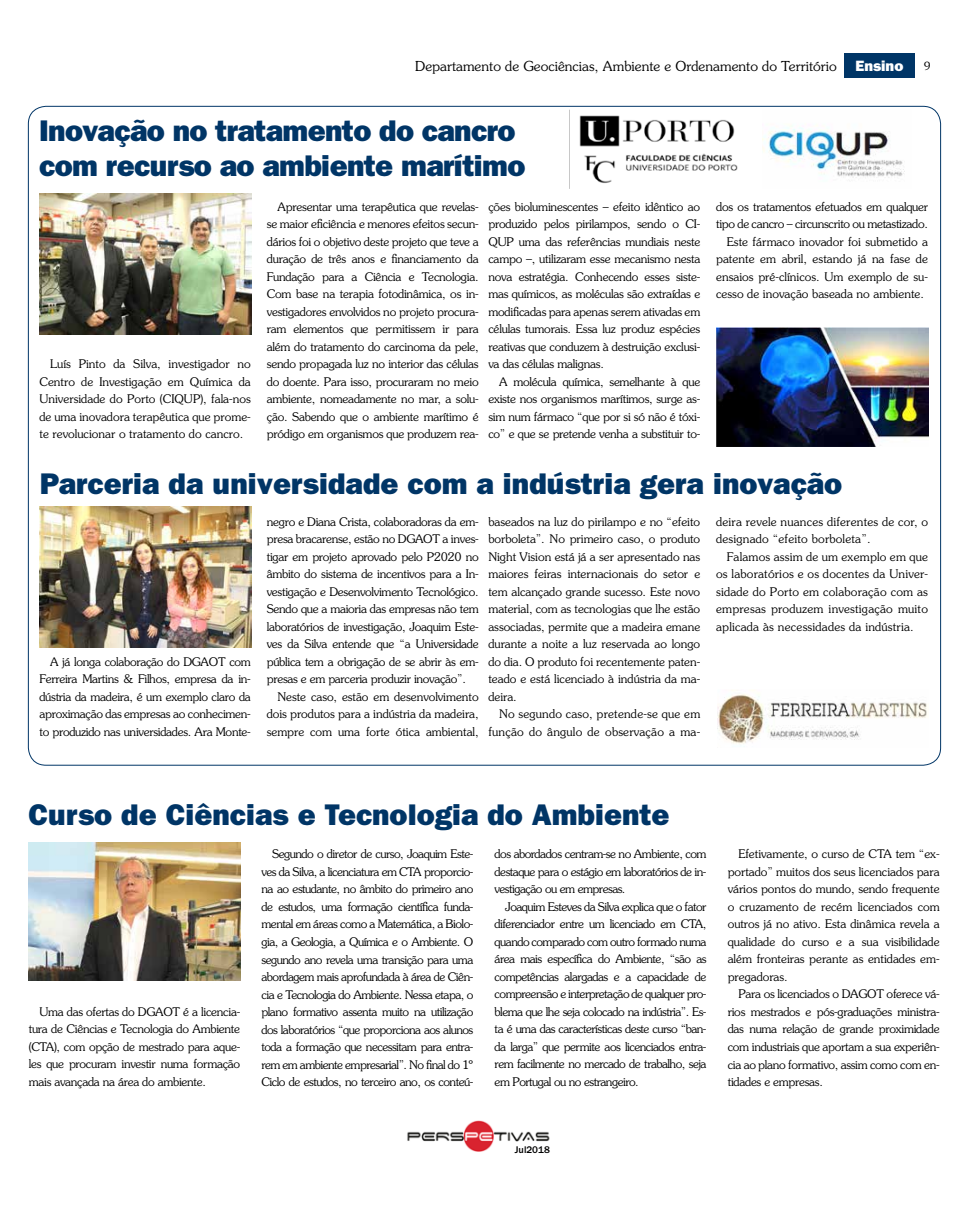
<style>
.page{position:relative;width:968px;height:1205px;background:#fff}
.page>*{position:absolute;margin:0;border:0;box-sizing:border-box;transform-origin:0 0}
.t1{font:30px "ITC Franklin Gothic Std Hvy";color:#003566}
.t2{font:30px/35px "ITC Franklin Gothic Std Hvy";letter-spacing:-.02em;color:#003566}
.t3{font:300 13.75px "Souvenir Std";color:#000}
.t4{font:300 11.88px/17.5px "Souvenir Std";letter-spacing:-.02em;color:#000;text-align:justify}
.t5{font:300 11.88px "Souvenir Std";color:#000}
.t6{font:300 11.88px/17.5px "Souvenir Std";letter-spacing:.015em;color:#000;text-align:right}
.t7{font:300 11.25px "Souvenir Std";color:#000}
.t8{font:500 10px "ITC Franklin Gothic Std";color:#000}
.s1{font-family:"ITC Franklin Gothic Std Hvy";font-weight:400;font-size:15px;color:#fff}
</style>
<div class="page">
<div style="left:843px;top:53px;width:71px;height:25px;background:#003566"></div>
<img style="left:407px;top:1121px;width:143px;height:31px">
<img style="left:40px;top:193px;width:211px;height:141px">
<img style="left:28px;top:843px;width:212px;height:138px">
<img style="left:39px;top:507px;width:212px;height:141px">
<img style="left:716px;top:327px;width:211px;height:119px">
<img style="left:762px;top:125px;width:143px;height:53px">
<img style="left:569px;top:110px;width:169px;height:78px">
<img style="left:717px;top:690px;width:210px;height:54px">
<p class="t3" style="left:415px;top:58px;width:489px">Departamento de Geociências, Ambiente e Ordenamento do Território <span class="s1">Ensino</span></p>
<p class="t7" style="left:923px;top:59px;width:8px">9</p>
<h1 class="t2" style="left:39px;top:113px;width:487px">Inovação no tratamento do cancro com recurso ao ambiente marítimo</h1>
<p class="t4" style="left:39px;top:355px;width:213px;text-indent:11px">Luís Pinto da Silva, investigador no Centro de Investigação em Química da Universidade do Porto (CIQUP), fala-nos de uma inovadora terapêutica que prome&shy;te revolucionar o tratamento do cancro.</p>
<p class="t4" style="left:267px;top:198px;width:213px;text-indent:11px">Apresentar uma terapêutica que revelas&shy;se maior eficiência e menores efeitos secun&shy;dários foi o objetivo deste projeto que teve a duração de três anos e financiamento da Fundação para a Ciência e Tecnologia.<br>Com base na terapia fotodinâmica, os in&shy;vestigadores envolvidos no projeto procura&shy;ram elementos que permitissem ir para além do tratamento do carcinoma da pele, sendo propagada luz no interior das células do doente. Para isso, procuraram no meio ambiente, nomeadamente no mar, a solu&shy;ção. Sabendo que o ambiente marítimo é pródigo em organismos que produzem rea-</p>
<p class="t4" style="left:488px;top:198px;width:213px">ções bioluminescentes – efeito idêntico ao produzido pelos pirilampos, sendo o CI-QUP uma das referências mundiais neste campo –, utilizaram esse mecanismo nesta nova estratégia. Conhecendo esses siste&shy;mas químicos, as moléculas são extraídas e modificadas para apenas serem ativadas em células tumorais. Essa luz produz espécies reativas que conduzem à destruição exclusi&shy;va das células malignas.</p>
<p class="t4" style="left:488px;top:373px;width:213px;text-indent:11px">A molécula química, semelhante à que existe nos organismos marítimos, surge as&shy;sim num fármaco “que por si só não é tóxi&shy;co” e que se pretende venha a substituir to-</p>
<p class="t4" style="left:716px;top:198px;width:213px">dos os tratamentos efetuados em qualquer</p>
<p class="t4" style="left:716px;top:215px;width:213px">tipo de cancro – circunscrito ou metastizado.</p>
<p class="t5" style="left:726px;top:234px;width:203px">Este fármaco inovador foi submetido a</p>
<p class="t5" style="left:716px;top:252px;width:213px">patente em abril, estando já na fase de</p>
<p class="t5" style="left:716px;top:269px;width:213px">ensaios pré-clínicos. Um exemplo de su-</p>
<p class="t5" style="left:716px;top:287px;width:209px">cesso de inovação baseada no ambiente.</p>
<h1 class="t1" style="left:40px;top:465px;width:804px">Parceria da universidade com a indústria gera inovação</h1>
<p class="t4" style="left:39px;top:653px;width:213px;text-indent:11px">A já longa colaboração do DGAOT com Ferreira Martins &amp; Filhos, empresa da in&shy;dústria da madeira, é um exemplo claro da aproximação das empresas ao conhecimen&shy;to produzido nas universidades. Ara Monte-</p>
<p class="t4" style="left:267px;top:513px;width:213px">negro e Diana Crista, colaboradoras da em&shy;presa bracarense, estão no DGAOT a inves&shy;tigar em projeto aprovado pelo P2020 no âmbito do sistema de incentivos para a In&shy;vestigação e Desenvolvimento Tecnológico.<br>Sendo que a maioria das empresas não tem laboratórios de investigação, Joaquim Este&shy;ves da Silva entende que “a Universidade pública tem a obrigação de se abrir às em&shy;presas e em parceria produzir inovação”.</p>
<p class="t4" style="left:267px;top:688px;width:213px;text-indent:11px">Neste caso, estão em desenvolvimento dois produtos para a indústria da madeira, sempre com uma forte ótica ambiental,</p>
<p class="t4" style="left:488px;top:513px;width:213px">baseados na luz do pirilampo e no “efeito borboleta”. No primeiro caso, o produto Night Vision está já a ser apresentado nas maiores feiras internacionais do setor e tem alcançado grande sucesso. Este novo material, com as tecnologias que lhe estão associadas, permite que a madeira emane durante a noite a luz reservada ao longo do dia. O produto foi recentemente paten&shy;teado e está licenciado à indústria da ma&shy;deira.</p>
<p class="t6" style="left:488px;top:705px;width:213px">No segundo caso, pretende-se que em função do ângulo de observação a ma-</p>
<p class="t6" style="left:716px;top:513px;width:213px;text-align:left">deira revele nuances diferentes de cor, o designado “efeito borboleta”.</p>
<p class="t4" style="left:716px;top:548px;width:213px;text-indent:11px">Falamos assim de um exemplo em que os laboratórios e os docentes da Univer&shy;sidade do Porto em colaboração com as empresas produzem investigação muito aplicada às necessidades da indústria.</p>
<h1 class="t1" style="left:28px;top:796px;width:642px">Curso de Ciências e Tecnologia do Ambiente</h1>
<p class="t4" style="left:29px;top:1003px;width:213px;text-indent:11px">Uma das ofertas do DGAOT é a licencia&shy;tura de Ciências e Tecnologia do Ambiente (CTA), com opção de mestrado para aque&shy;les que procuram investir numa formação mais avançada na área do ambiente.</p>
<p class="t4" style="left:261px;top:845px;width:213px;text-indent:11px">Segundo o diretor de curso, Joaquim Este&shy;ves da Silva, a licenciatura em CTA proporcio&shy;na ao estudante, no âmbito do primeiro ano de estudos, uma formação científica funda&shy;mental em áreas como a Matemática, a Biolo&shy;gia, a Geologia, a Química e o Ambiente. O segundo ano revela uma transição para uma abordagem mais aprofundada à área de Ciên&shy;cia e Tecnologia do Ambiente. Nessa etapa, o plano formativo assenta muito na utilização dos laboratórios “que proporciona aos alunos toda a formação que necessitam para entra&shy;rem em ambiente empresarial”. No final do 1º Ciclo de estudos, no terceiro ano, os conteú-</p>
<p class="t4" style="left:494px;top:845px;width:213px">dos abordados centram-se no Ambiente, com destaque para o estágio em laboratórios de in&shy;vestigação ou em empresas.</p>
<p class="t4" style="left:494px;top:898px;width:213px;text-indent:11px">Joaquim Esteves da Silva explica que o fator diferenciador entre um licenciado em CTA, quando comparado com outro formado numa área mais específica do Ambiente, “são as competências alargadas e a capacidade de compreensão e interpretação de qualquer pro&shy;blema que lhe seja colocado na indústria”. Es&shy;ta é uma das características deste curso “ban&shy;da larga” que permite aos licenciados entra&shy;rem facilmente no mercado de trabalho, seja em Portugal ou no estrangeiro.</p>
<p class="t4" style="left:727px;top:845px;width:213px;text-indent:11px">Efetivamente, o curso de CTA tem “ex&shy;portado” muitos dos seus licenciados para vários pontos do mundo, sendo frequente o cruzamento de recém licenciados com outros já no ativo. Esta dinâmica revela a qualidade do curso e a sua visibilidade além fronteiras perante as entidades em&shy;pregadoras.</p>
<p class="t4" style="left:727px;top:985px;width:213px;text-indent:11px">Para os licenciados o DAGOT oferece vá&shy;rios mestrados e pós-graduações ministra&shy;das numa relação de grande proximidade com industriais que aportam a sua experiên&shy;cia ao plano formativo, assim como com en&shy;tidades e empresas.</p>
<p class="t8" style="left:515px;top:1144px;width:37px">Jul2018</p>
</div>
